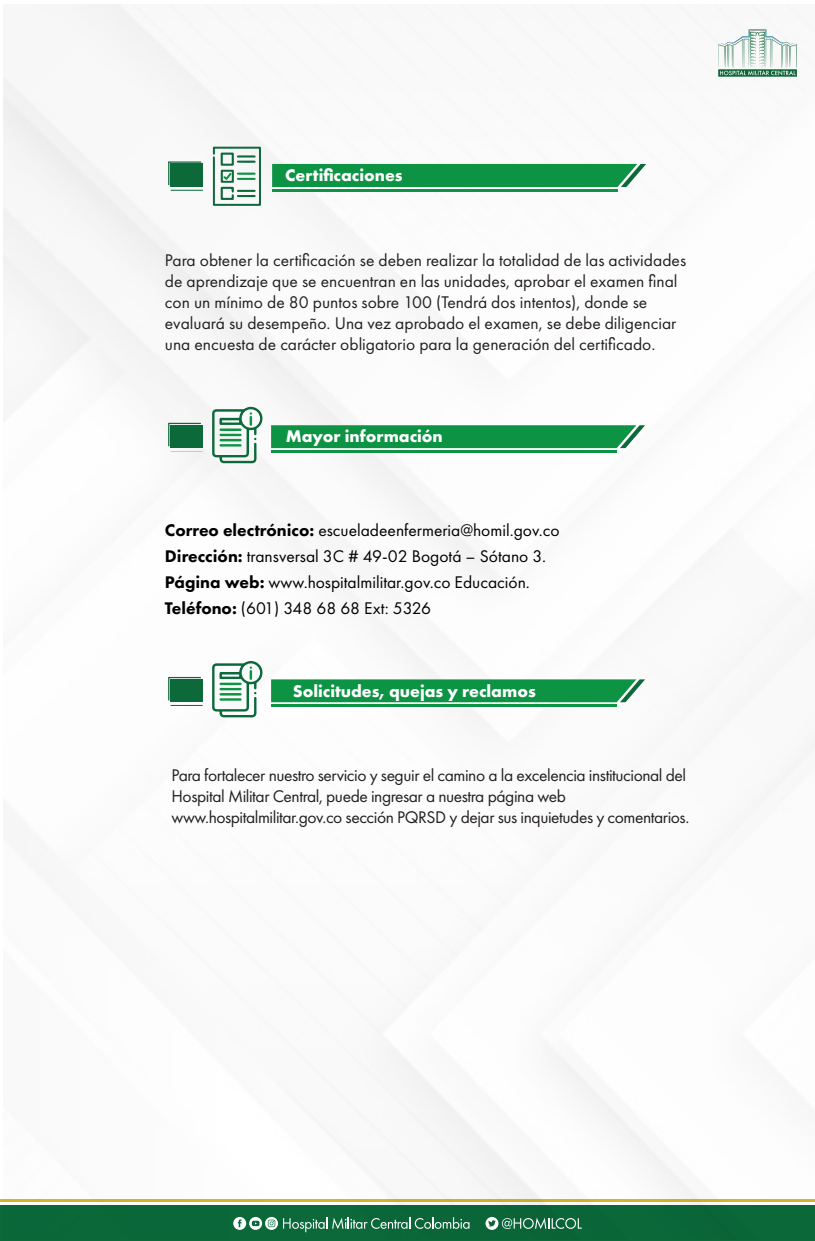
<style>
.page{position:relative;width:815px;height:1241px;background:#fff}
.page>*{position:absolute;margin:0;border:0;box-sizing:border-box;transform-origin:0 0}
.t1{font:17.5px/21px "Futura PT";color:#231f20}
.t2{font:17.5px/21px "Futura PT";letter-spacing:-.025em;color:#231f20}
.t3{font:17.5px/26px "Futura PT";color:#000001}
.t4{font:700 17.5px "Futura PT";color:#fff}
.s1{font-weight:800}
</style>
<div class="page">
<img style="left:3px;top:4px;width:812px;height:1200px">
<div style="left:0;top:1204px;width:815px;height:36px;background:#0b693a"></div>
<svg style="left:486px;top:1217px;width:96px;height:12px"></svg>
<svg style="left:233px;top:1216px;width:236px;height:15px"></svg>
<hr style="left:0;top:1199px;width:815px;height:3px;background:#d3b72b">
<svg style="left:718px;top:29px;width:80px;height:48px"></svg>
<svg style="left:271px;top:425px;width:374px;height:23px;background:#17964b"></svg>
<div style="left:171px;top:425px;width:32px;height:23px;background:#0b693a"></div>
<hr style="left:271px;top:450px;width:346px;height:2px;background:#0d9344">
<svg style="left:168px;top:422px;width:34px;height:25px"></svg>
<svg style="left:212px;top:406px;width:51px;height:57px"></svg>
<svg style="left:271px;top:679px;width:374px;height:23px;background:#18974c"></svg>
<div style="left:171px;top:679px;width:32px;height:23px;background:#0b693a"></div>
<hr style="left:271px;top:704px;width:346px;height:2px;background:#0d9344">
<svg style="left:168px;top:676px;width:34px;height:25px"></svg>
<svg style="left:212px;top:660px;width:51px;height:57px"></svg>
<div style="left:272px;top:164px;width:374px;height:23px;background:#0d9344"></div>
<div style="left:171px;top:164px;width:32px;height:23px;background:#0b693a"></div>
<hr style="left:272px;top:189px;width:345px;height:2px;background:#0d9344">
<svg style="left:168px;top:161px;width:34px;height:25px"></svg>
<svg style="left:213px;top:147px;width:48px;height:59px"></svg>
<p class="t4" style="left:285px;top:164px;width:119px">Certificaciones</p>
<p class="t1" style="left:165px;top:250px;width:523px">Para obtener la certificación se deben realizar la totalidad de las actividades de aprendizaje que se encuentran en las unidades, aprobar el examen final con un mínimo de 80 puntos sobre 100 (Tendrá dos intentos), donde se evaluará su desempeño. Una vez aprobado el examen, se debe diligenciar una encuesta de carácter obligatorio para la generación del certificado.</p>
<p class="t4" style="left:286px;top:425px;width:159px">Mayor información</p>
<p class="t3" style="left:165px;top:517px;width:396px"><span class="s1">Correo electrónico:</span> escueladeenfermeria@homil.gov.co <span class="s1">Dirección:</span> transversal 3C # 49-02 Bogotá – Sótano 3.<br><span class="s1">Página web:</span> www.hospitalmilitar.gov.co Educación.<br><span class="s1">Teléfono:</span> (601) 348 68 68 Ext: 5326</p>
<p class="t4" style="left:293px;top:680px;width:245px">Solicitudes, quejas y reclamos</p>
<p class="t2" style="left:172px;top:764px;width:519px">Para fortalecer nuestro servicio y seguir el camino a la excelencia institucional del<br>Hospital Militar Central, puede ingresar a nuestra página web www.hospitalmilitar.gov.co sección PQRSD y dejar sus inquietudes y comentarios.</p>
</div>
